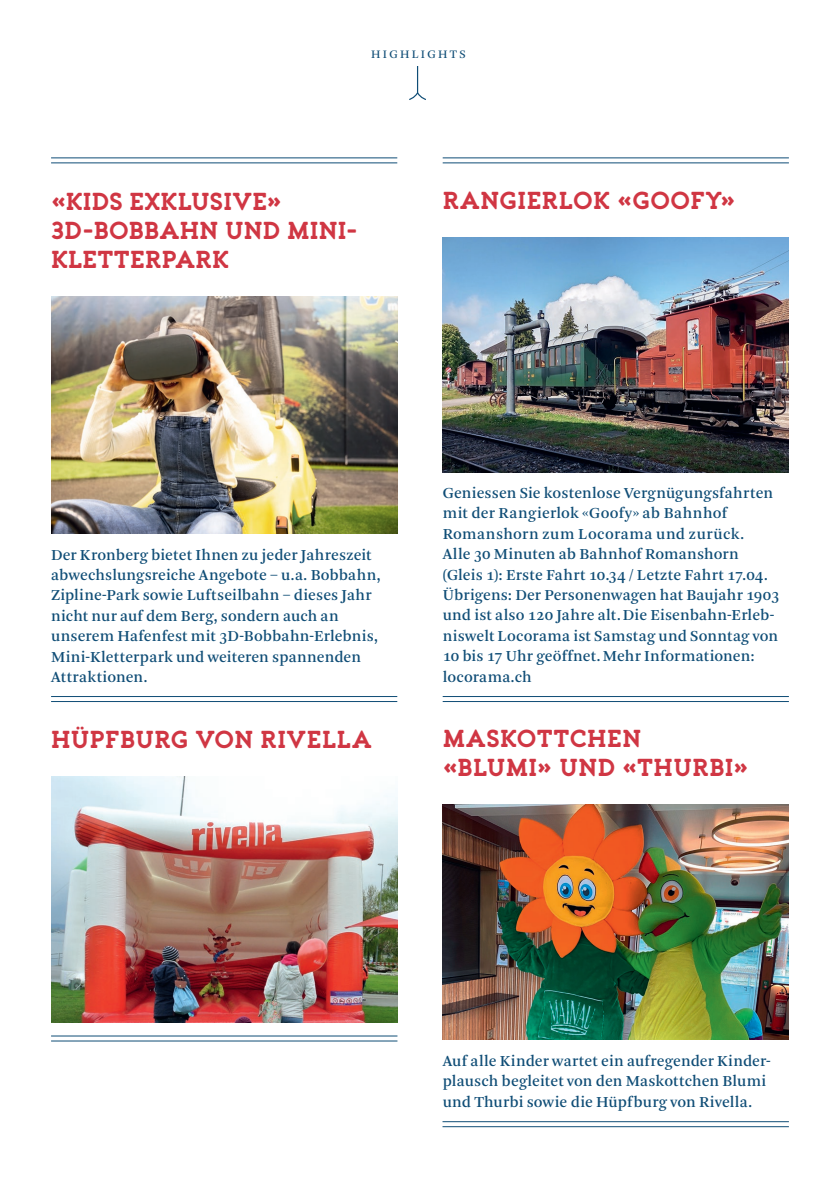
<style>
.page{position:relative;width:840px;height:1191px;background:#fff}
.page>*{position:absolute;margin:0;border:0;box-sizing:border-box;transform-origin:0 0}
.t1{font:900 24px/29px "Nord";letter-spacing:.015em;color:#d03643}
.t2{font:16px/20.4px "Arnhem";letter-spacing:.01em;color:#0f4d76}
.t3{font:12px "Arnhem Blond";letter-spacing:.19em;color:#0f4d76}
</style>
<div class="page">
<svg style="left:409px;top:67px;width:17px;height:33px"></svg>
<hr style="left:442px;top:701px;width:346px;height:1px;background:#0f4d76">
<hr style="left:442px;top:696px;width:346px;height:1px;background:#0f4d76">
<hr style="left:51px;top:701px;width:346px;height:1px;background:#0f4d76">
<hr style="left:51px;top:696px;width:346px;height:1px;background:#0f4d76">
<hr style="left:442px;top:1126px;width:346px;height:1px;background:#0f4d76">
<hr style="left:442px;top:1121px;width:346px;height:1px;background:#0f4d76">
<hr style="left:51px;top:1040px;width:346px;height:1px;background:#0f4d76">
<hr style="left:51px;top:1035px;width:346px;height:1px;background:#0f4d76">
<hr style="left:442px;top:162px;width:346px;height:1px;background:#0f4d76">
<hr style="left:442px;top:157px;width:346px;height:1px;background:#0f4d76">
<hr style="left:51px;top:162px;width:346px;height:1px;background:#0f4d76">
<hr style="left:51px;top:157px;width:346px;height:1px;background:#0f4d76">
<img style="left:51px;top:297px;width:346px;height:237px">
<img style="left:51px;top:776px;width:346px;height:246px">
<img style="left:442px;top:804px;width:346px;height:236px">
<img style="left:442px;top:238px;width:346px;height:235px">
<p class="t3" style="left:371px;top:48px;width:96px">HIGHLIGHTS</p>
<h1 class="t1" style="left:51px;top:187px;width:308px">«KIDS EXKLUSIVE»<br>3D-BOBBAHN UND MINI-<br>KLETTERPARK</h1>
<h1 class="t1" style="left:442px;top:186px;width:294px">RANGIERLOK «GOOFY»</h1>
<p class="t2" style="left:51px;top:544px;width:331px">Der Kronberg bietet Ihnen zu jeder Jahreszeit abwechslungsreiche Angebote – u.a. Bobbahn, Zipline-Park sowie Luftseilbahn – dieses Jahr nicht nur auf dem Berg, sondern auch an unserem Hafenfest mit 3D-Bobbahn-Erlebnis, Mini-Kletterpark und weiteren spannenden Attraktionen.</p>
<h1 class="t1" style="left:51px;top:725px;width:322px">HÜPFBURG VON RIVELLA</h1>
<p class="t2" style="left:442px;top:483px;width:338px">Geniessen Sie kostenlose Vergnügungsfahrten mit der Rangierlok «Goofy» ab Bahnhof Romanshorn zum Locorama und zurück.<br>Alle 30 Minuten ab Bahnhof Romanshorn (Gleis 1): Erste Fahrt 10.34 / Letzte Fahrt 17.04.<br>Übrigens: Der Personenwagen hat Baujahr 1903 und ist also 120 Jahre alt.Die Eisenbahn-Erleb&shy;niswelt Locorama ist Samstag und Sonntag von 10 bis 17 Uhr geöffnet.Mehr Informationen: locorama.ch</p>
<h1 class="t1" style="left:442px;top:724px;width:307px">MASKOTTCHEN «BLUMI» UND «THURBI»</h1>
<p class="t2" style="left:442px;top:1051px;width:329px">Auf alle Kinder wartet ein aufregender Kinder&shy;plausch begleitet von den Maskottchen Blumi und Thurbi sowie die Hüpfburg von Rivella.</p>
</div>
